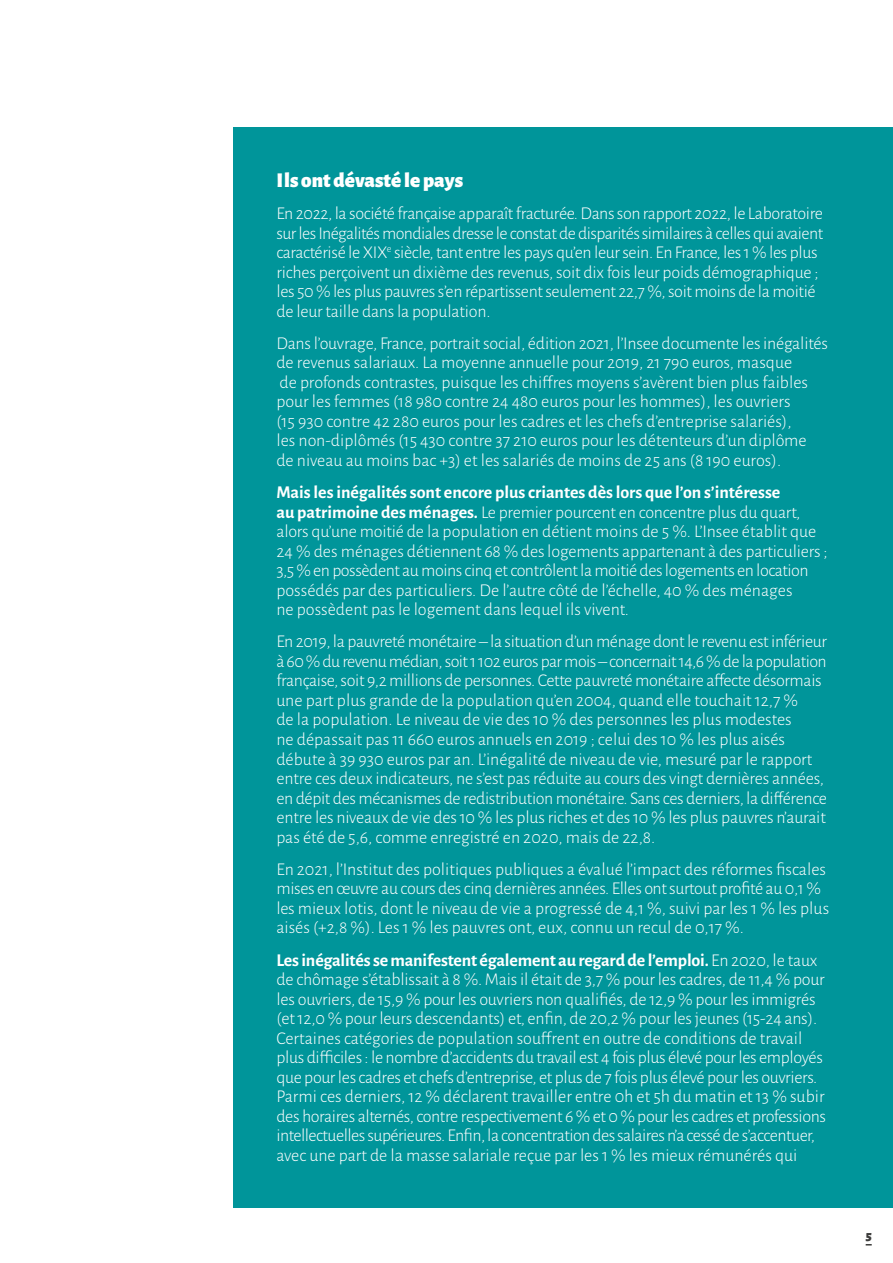
<style>
.page{position:relative;width:893px;height:1263px;background:#fff}
.page>*{position:absolute;margin:0;border:0;box-sizing:border-box;transform-origin:0 0}
.Encadré{font:900 21px "Alegreya Sans";color:#fff}
.Encadré-2{font:300 18px/19.5px "Alegreya Sans";letter-spacing:-.01em;color:#fff}
.t1{font:900 13.5px "Alegreya Sans SC";color:#3c3c3b}
.s1{font-weight:700}
</style>
<div class="page">
<div style="left:234px;top:128px;width:659px;height:1080px;background:#00959a"></div>
<p class="Encadré" style="left:276px;top:163px;width:188px">Ils ont dévasté le pays</p>
<p class="Encadré-2" style="left:276px;top:203px;width:548px">En 2022, la société française apparaît fracturée. Dans son rapport 2022, le Laboratoire sur les Inégalités mondiales dresse le constat de disparités similaires à celles qui avaient caractérisé le XIX<sup>e</sup> siècle, tant entre les pays qu’en leur sein. En France, les 1 % les plus riches perçoivent un dixième des revenus, soit dix fois leur poids démographique ; les 50 % les plus pauvres s’en répartissent seulement 22,7 %, soit moins de la moitié de leur taille dans la population.</p>
<p class="Encadré-2" style="left:276px;top:333px;width:553px">Dans l’ouvrage, France, portrait social, édition 2021, l’Insee documente les inégalités de revenus salariaux. La moyenne annuelle pour 2019, 21 790 euros, masque<br>de profonds contrastes, puisque les chiffres moyens s’avèrent bien plus faibles pour les femmes (18 980 contre 24 480 euros pour les hommes), les ouvriers<br>(15 930 contre 42 280 euros pour les cadres et les chefs d’entreprise salariés),<br>les non-diplômés (15 430 contre 37 210 euros pour les détenteurs d’un diplôme de niveau au moins bac +3) et les salariés de moins de 25 ans (8 190 euros).</p>
<p class="Encadré-2" style="left:276px;top:482px;width:553px"><span class="s1">Mais les inégalités sont encore plus criantes dès lors que l’on s’intéresse<br>au patrimoine des ménages.</span> Le premier pourcent en concentre plus du quart, alors qu’une moitié de la population en détient moins de 5 %. L’Insee établit que 24 % des ménages détiennent 68 % des logements appartenant à des particuliers ; 3,5 % en possèdent au moins cinq et contrôlent la moitié des logements en location possédés par des particuliers. De l’autre côté de l’échelle, 40 % des ménages<br>ne possèdent pas le logement dans lequel ils vivent.</p>
<p class="Encadré-2" style="left:276px;top:631px;width:552px">En 2019, la pauvreté monétaire – la situation d’un ménage dont le revenu est inférieur à 60 % du revenu médian, soit 1 102 euros par mois – concernait 14,6 % de la population française, soit 9,2 millions de personnes. Cette pauvreté monétaire affecte désormais une part plus grande de la population qu’en 2004, quand elle touchait 12,7 %<br>de la population. Le niveau de vie des 10 % des personnes les plus modestes<br>ne dépassait pas 11 660 euros annuels en 2019 ; celui des 10 % les plus aisés débute à 39 930 euros par an. L’inégalité de niveau de vie, mesuré par le rapport entre ces deux indicateurs, ne s’est pas réduite au cours des vingt dernières années, en dépit des mécanismes de redistribution monétaire. Sans ces derniers, la différence entre les niveaux de vie des 10 % les plus riches et des 10 % les plus pauvres n’aurait pas été de 5,6, comme enregistré en 2020, mais de 22,8.</p>
<p class="Encadré-2" style="left:276px;top:858px;width:554px">En 2021, l’Institut des politiques publiques a évalué l’impact des réformes fiscales mises en œuvre au cours des cinq dernières années. Elles ont surtout profité au 0,1 % les mieux lotis, dont le niveau de vie a progressé de 4,1 %, suivi par les 1 % les plus aisés (+2,8 %). Les 1 % les pauvres ont, eux, connu un recul de 0,17 %.</p>
<p class="Encadré-2" style="left:276px;top:949px;width:551px"><span class="s1">Les inégalités se manifestent également au regard de l’emploi.</span> En 2020, le taux de chômage s’établissait à 8 %. Mais il était de 3,7 % pour les cadres, de 11,4 % pour les ouvriers, de 15,9 % pour les ouvriers non qualifiés, de 12,9 % pour les immigrés (et 12,0 % pour leurs descendants) et, enfin, de 20,2 % pour les jeunes (15-24 ans).<br>Certaines catégories de population souffrent en outre de conditions de travail plus difficiles : le nombre d’accidents du travail est 4 fois plus élevé pour les employés que pour les cadres et chefs d’entreprise, et plus de 7 fois plus élevé pour les ouvriers.<br>Parmi ces derniers, 12 % déclarent travailler entre 0h et 5h du matin et 13 % subir des horaires alternés, contre respectivement 6 % et 0 % pour les cadres et professions intellectuelles supérieures. Enfin, la concentration des salaires n’a cessé de s’accentuer, avec une part de la masse salariale reçue par les 1 % les mieux rémunérés qui</p>
<p class="t1" style="left:866px;top:1224px;width:8px">5</p>
</div>
